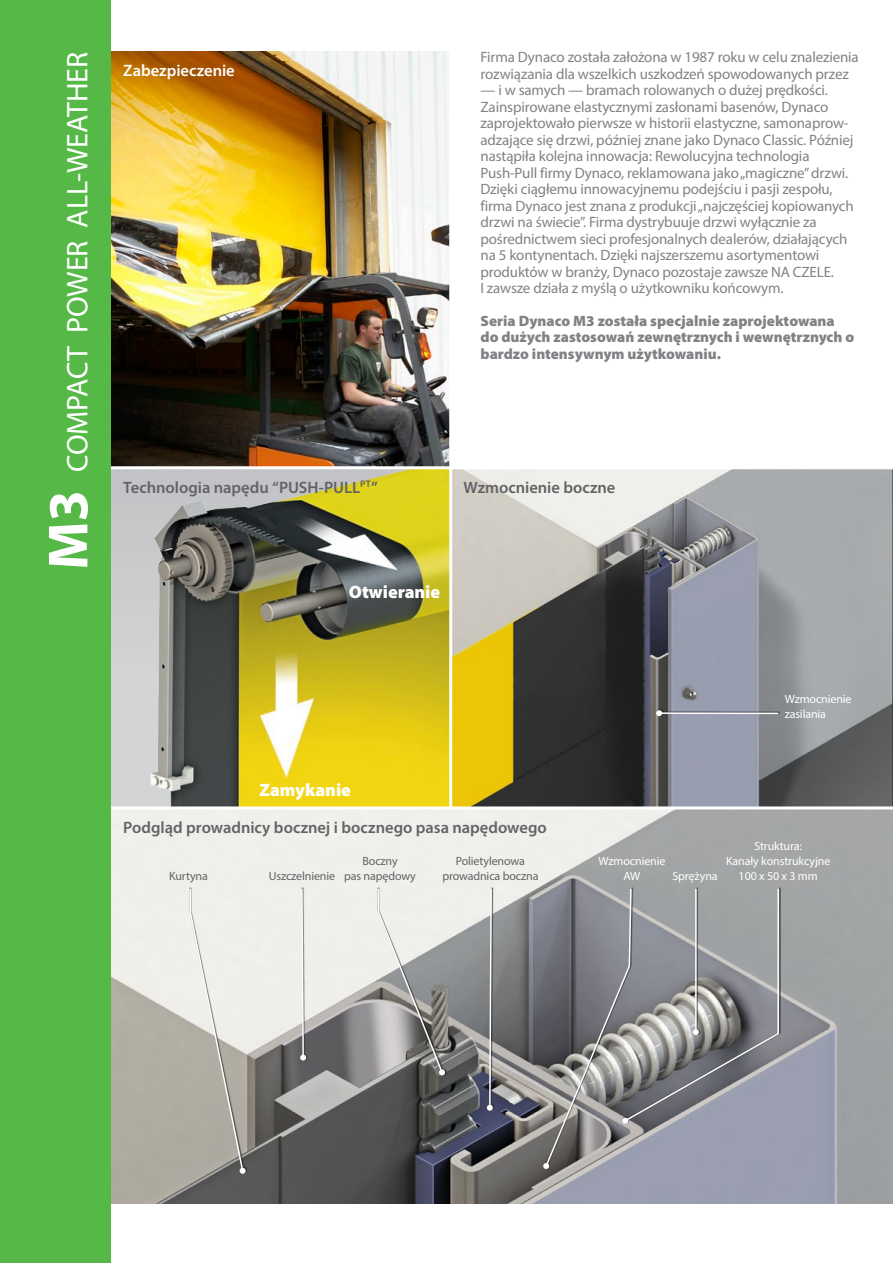
<style>
.page{position:relative;width:893px;height:1263px;background:#fff}
.page>*{position:absolute;margin:0;border:0;box-sizing:border-box;transform-origin:0 0}
.t1{font:30px "Myriad Pro";color:#fff}
.t2{font:900 18px "Myriad Pro";color:#fff}
.t3{font:600 16.5px "Myriad Pro";color:#636366}
.t4{font:600 16.5px "Myriad Pro";color:#fff}
.t5{font:15px/16.5px "Myriad Pro";letter-spacing:-.01em;color:#808285}
.t6{font:900 15px/16.5px "Myriad Pro";color:#808285}
.t7{font:12px/15px "Myriad Pro";letter-spacing:-.01em;color:#fff;text-align:center}
.t8{font:12px/15px "Myriad Pro";letter-spacing:-.01em;color:#636366;text-align:center}
.s1{font-weight:700;font-size:57px}
</style>
<div class="page">
<img style="left:111px;top:470px;width:782px;height:733px">
<svg style="left:111px;top:469px;width:338px;height:337px;background:#a8a05b"></svg>
<img style="left:111px;top:51px;width:338px;height:415px">
<hr style="left:111px;top:806px;width:782px;height:3px;background:#fff">
<hr style="left:449px;top:51px;width:3px;height:757px;background:#fff">
<div style="left:0;top:0;width:111px;height:1263px;background:#56b947"></div>
<svg style="left:543px;top:887px;width:237px;height:282px;background:#8c8d93"></svg>
<svg style="left:189px;top:887px;width:57px;height:287px;background:#ceccc6"></svg>
<div style="left:300px;top:887px;width:8px;height:173px;background:#231f20;opacity:.75"></div>
<svg style="left:300px;top:887px;width:6px;height:173px"></svg>
<div style="left:378px;top:887px;width:69px;height:188px;background:#231f20;opacity:.75"></div>
<svg style="left:377px;top:887px;width:68px;height:188px;background:#b9b8b6"></svg>
<div style="left:487px;top:887px;width:7px;height:223px;background:#231f20;opacity:.75"></div>
<svg style="left:487px;top:887px;width:6px;height:224px"></svg>
<div style="left:656px;top:708px;width:124px;height:8px;background:#231f20;opacity:.75"></div>
<hr style="left:659px;top:712px;width:119px;height:2px;background:#fff">
<svg style="left:656px;top:710px;width:6px;height:6px"></svg>
<h1 class="t1" style="left:59px;top:570px;width:519px;rotate:-90deg"><span class="s1">M3</span> COMPACT POWER ALL-WEATHER</h1>
<p class="t4" style="left:123px;top:60px;width:113px">Zabezpieczenie</p>
<p class="t5" style="left:480px;top:49px;width:380px">Firma Dynaco została założona w 1987 roku w celu znalezienia rozwiązania dla wszelkich uszkodzeń spowodowanych przez</p>
<p class="t5" style="left:480px;top:82px;width:375px">— i w samych — bramach rolowanych o dużej prędkości.<br>Zainspirowane elastycznymi zasłonami basenów, Dynaco zaprojektowało pierwsze w historii elastyczne, samonaprow&shy;adzające się drzwi, później znane jako Dynaco Classic. Później nastąpiła kolejna innowacja: Rewolucyjna technologia Push-Pull firmy Dynaco, reklamowana jako „magiczne” drzwi.<br>Dzięki ciągłemu innowacyjnemu podejściu i pasji zespołu, firma Dynaco jest znana z produkcji „najczęściej kopiowanych drzwi na świecie”. Firma dystrybuuje drzwi wyłącznie za pośrednictwem sieci profesjonalnych dealerów, działających na 5 kontynentach. Dzięki najszerszemu asortymentowi produktów w branży, Dynaco pozostaje zawsze NA CZELE.<br>I zawsze działa z myślą o użytkowniku końcowym.</p>
<p class="t6" style="left:480px;top:312px;width:375px">Seria Dynaco M3 została specjalnie zaprojektowana do dużych zastosowań zewnętrznych i wewnętrznych o bardzo intensywnym użytkowaniu.</p>
<p class="t3" style="left:123px;top:477px;width:256px">Technologia napędu “PUSH-PULL<sup>PT</sup>”</p>
<p class="t3" style="left:463px;top:477px;width:153px">Wzmocnienie boczne</p>
<p class="t2" style="left:349px;top:580px;width:93px">Otwieranie</p>
<p class="t7" style="left:785px;top:691px;width:68px;text-align:left">Wzmocnienie zasilania</p>
<p class="t2" style="left:259px;top:778px;width:93px">Zamykanie</p>
<p class="t3" style="left:123px;top:817px;width:425px">Podgląd prowadnicy bocznej i bocznego pasa napędowego</p>
<p class="t8" style="left:442px;top:853px;width:98px">Polietylenowa prowadnica boczna</p>
<p class="t8" style="left:362px;top:853px;width:37px">Boczny</p>
<p class="t7" style="left:598px;top:853px;width:68px">Wzmocnienie<br>AW</p>
<p class="t8" style="left:169px;top:868px;width:40px">Kurtyna</p>
<p class="t8" style="left:269px;top:868px;width:149px">Uszczelnienie pas napędowy</p>
<p class="t7" style="left:672px;top:868px;width:47px">Sprężyna</p>
<p class="t7" style="left:726px;top:838px;width:106px">Struktura:<br>Kanały konstrukcyjne<br>100 x 50 x 3 mm</p>
</div>
